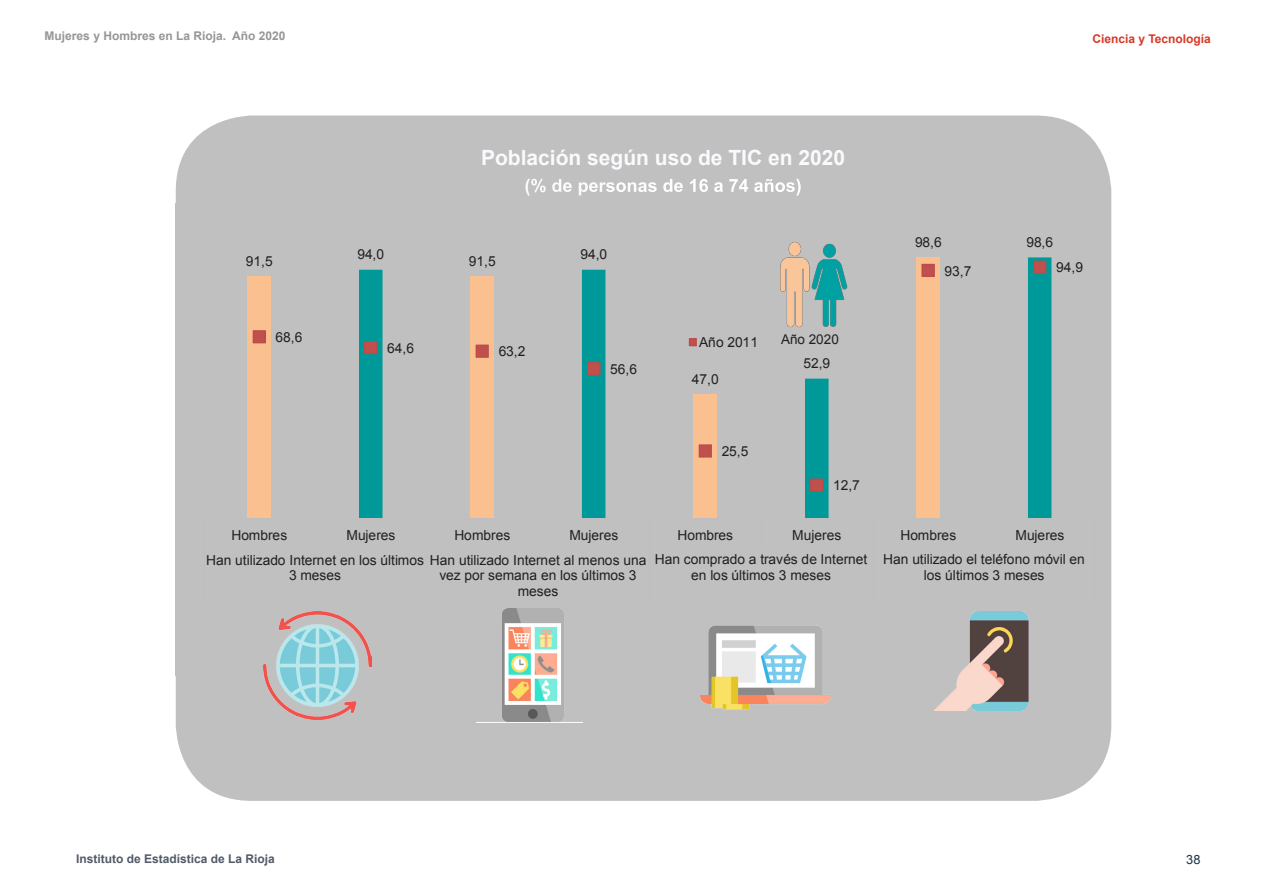
<style>
.page{position:relative;width:1263px;height:893px;background:#fff}
.page>*{position:absolute;margin:0;border:0;box-sizing:border-box;transform-origin:0 0}
.titulos_graficos_sim{font:700 21px "Arial";color:#fbf9fd}
.titulos_graficos_sim-2{font:700 18px "Arial";color:#fff}
.t1{font:13.8px/15.8px "Arial";letter-spacing:-.005em;color:#231f20;text-align:center}
.texto_diseño_simplif{font:13.5px "Arial";color:#231f20}
.texto_diseño_simplif-2{font:12.75px "Arial";color:#1a3343}
.t2{font:700 12px "Arial";color:#969696}
.t3{font:700 12px "Arial";color:#515a68}
.t4{font:700 12px "Arial";color:#d73827}
</style>
<div class="page">
<div style="left:176px;top:116px;width:935px;height:685px;background:#c0c0c0;border-radius:76px"></div>
<div style="left:247px;top:276px;width:24px;height:243px;background:#fac090"></div>
<svg style="left:359px;top:257px;width:692px;height:261px"></svg>
<hr style="left:203px;top:518px;width:892px;height:1px;background:#bfbfbf">
<svg style="left:253px;top:330px;width:13px;height:13px"></svg>
<svg style="left:364px;top:341px;width:13px;height:13px"></svg>
<svg style="left:476px;top:345px;width:13px;height:13px"></svg>
<svg style="left:587px;top:362px;width:13px;height:13px"></svg>
<svg style="left:699px;top:444px;width:13px;height:14px"></svg>
<svg style="left:810px;top:479px;width:13px;height:13px"></svg>
<svg style="left:921px;top:264px;width:14px;height:13px"></svg>
<svg style="left:1033px;top:261px;width:13px;height:13px"></svg>
<svg style="left:689px;top:338px;width:8px;height:8px"></svg>
<img style="left:778px;top:241px;width:71px;height:86px">
<img style="left:701px;top:625px;width:129px;height:85px">
<img style="left:476px;top:609px;width:107px;height:114px">
<img style="left:934px;top:612px;width:95px;height:98px">
<img style="left:264px;top:612px;width:108px;height:108px">
<p class="t2" style="left:45px;top:28px;width:242px">Mujeres y Hombres en La Rioja. Año 2020</p>
<p class="t4" style="left:1092px;top:31px;width:120px">Ciencia y Tecnología</p>
<p class="t1" style="left:246px;top:253px;width:28px">91,5</p>
<p class="t1" style="left:276px;top:330px;width:28px">68,6</p>
<p class="t1" style="left:357px;top:247px;width:28px">94,0</p>
<p class="titulos_graficos_sim" style="left:481px;top:143px;width:366px">Población según uso de TIC en 2020</p>
<p class="titulos_graficos_sim-2" style="left:524px;top:173px;width:279px">(% de personas de 16 a 74 años)</p>
<p class="t1" style="left:469px;top:253px;width:28px">91,5</p>
<p class="t1" style="left:580px;top:247px;width:28px">94,0</p>
<p class="t1" style="left:387px;top:340px;width:28px">64,6</p>
<p class="t1" style="left:499px;top:344px;width:28px">63,2</p>
<p class="t1" style="left:610px;top:361px;width:28px">56,6</p>
<p class="t1" style="left:699px;top:334px;width:60px">Año 2011</p>
<p class="t1" style="left:692px;top:371px;width:28px">47,0</p>
<p class="t1" style="left:722px;top:444px;width:28px">25,5</p>
<p class="texto_diseño_simplif" style="left:781px;top:330px;width:59px">Año 2020</p>
<p class="t1" style="left:803px;top:356px;width:28px">52,9</p>
<p class="t1" style="left:833px;top:478px;width:28px">12,7</p>
<p class="t1" style="left:915px;top:235px;width:28px">98,6</p>
<p class="t1" style="left:1026px;top:235px;width:28px">98,6</p>
<p class="t1" style="left:945px;top:263px;width:28px">93,7</p>
<p class="t1" style="left:1056px;top:260px;width:28px">94,9</p>
<p class="t1" style="left:231px;top:527px;width:57px">Hombres</p>
<p class="t1" style="left:346px;top:527px;width:50px">Mujeres</p>
<p class="t1" style="left:454px;top:527px;width:57px">Hombres</p>
<p class="t1" style="left:569px;top:527px;width:50px">Mujeres</p>
<p class="t1" style="left:677px;top:527px;width:57px">Hombres</p>
<p class="t1" style="left:792px;top:527px;width:50px">Mujeres</p>
<p class="t1" style="left:900px;top:527px;width:57px">Hombres</p>
<p class="t1" style="left:1015px;top:527px;width:50px">Mujeres</p>
<p class="t1" style="left:289px;top:552px;width:359px;text-align:left;text-indent:-83px">Han utilizado Internet en los últimos Han utilizado Internet al menos una<br>3 meses</p>
<p class="t1" style="left:655px;top:552px;width:214px">Han comprado a través de Internet en los últimos 3 meses</p>
<p class="t1" style="left:883px;top:552px;width:203px">Han utilizado el teléfono móvil en los últimos 3 meses</p>
<p class="t1" style="left:439px;top:568px;width:199px">vez por semana en los últimos 3 meses</p>
<p class="t3" style="left:76px;top:851px;width:200px">Instituto de Estadística de La Rioja</p>
<p class="texto_diseño_simplif-2" style="left:1186px;top:851px;width:16px">38</p>
</div>
